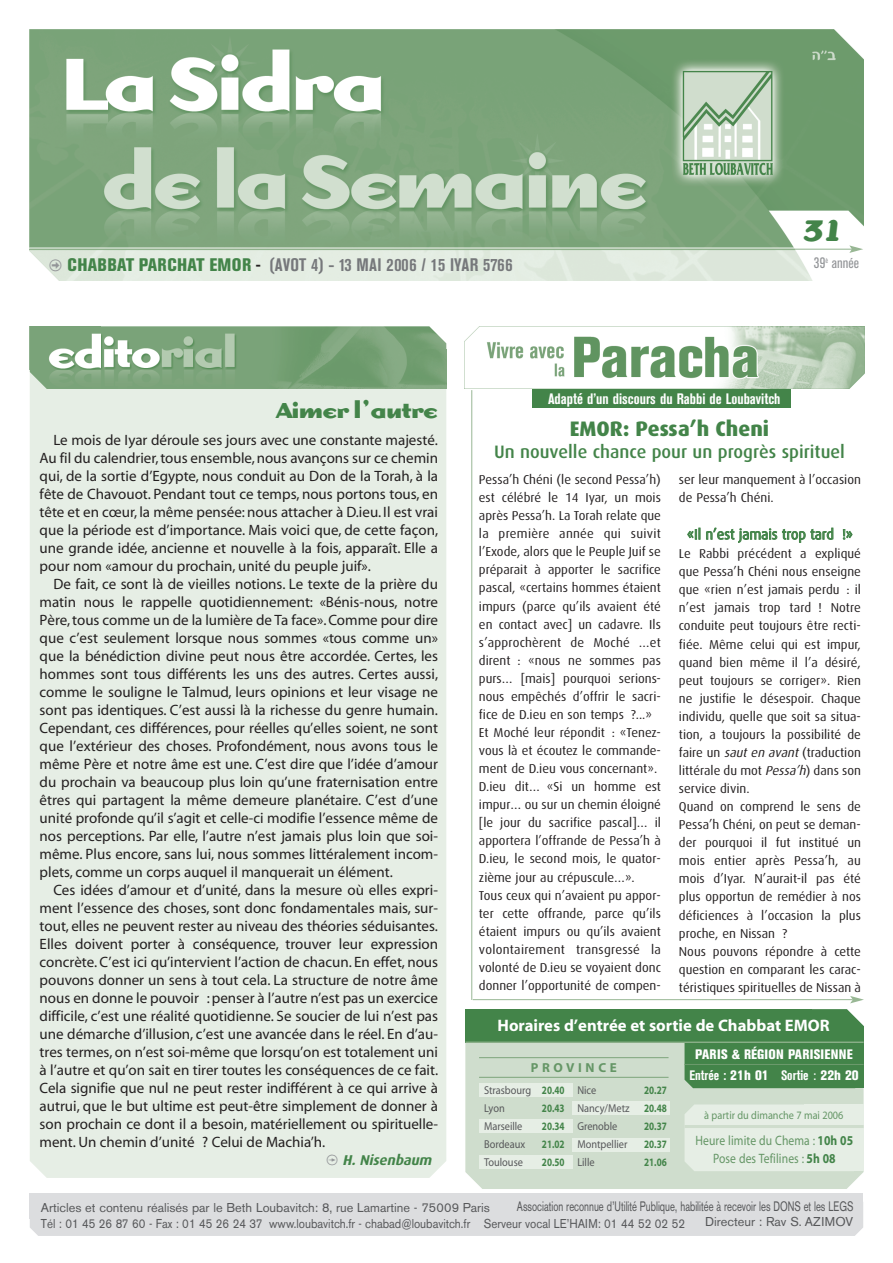
<style>
.page{position:relative;width:893px;height:1263px;background:#fff}
.page>*{position:absolute;margin:0;border:0;box-sizing:border-box;transform-origin:0 0}
.t1{font:700 33px "Dogma Script";color:#438449}
.t2{font:700 24px "Dogma";color:#438449}
.t3{font:800 21px "Dax";color:#438449}
.t4{font:700 condensed 18px "Akzidenz Grotesk BE";color:#76787b}
.t5{font:500 18px "Dax";color:#438449}
.t6{font:700 16.65px "Myriad";color:#fff}
.t7{font:15px/18px "Myriad";color:#231f20;text-align:justify}
.t8{font:700 condensed 15px "Akzidenz Grotesk BE";color:#fff}
.t9{font:condensed 15px "Akzidenz Grotesk BE";color:#939598}
.t10{font:14.25px "Dax";color:#438449}
.t11{font:italic 700 14.25px "Dax";color:#438449}
.t12{font:800 condensed 13.65px/21.1px "Akzidenz Grotesk BE";letter-spacing:.02em;color:#fff;text-align:center}
.t13{font:13.65px/18.1px "Myriad";letter-spacing:.01em;color:#659666;text-align:center;scale:.86 1}
.t14{font:13.5px "Akzidenz Grotesk";color:#57585a;scale:.7 1}
.t15{font:700 13.05px "Myriad";letter-spacing:.275em;color:#659666}
.t16{font:12.9px/18px "Dax";color:#231f20}
.t17{font:12.75px/15.3px "Akzidenz Grotesk BE";color:#57585a}
.t18{font:11.4px/18px "Myriad";color:#57585a;scale:.91 1}
.t19{font:700 11.4px/18.1px "Myriad";color:#438449;text-align:justify;scale:.8 1}
.t20{font:11.25px "Myriad";color:#659666;scale:.91 1}
.s1{font-family:"Fleches Left Right";font-weight:400;font-stretch:normal;font-size:15px;color:#939598}
.s2{font-weight:800;color:#438449}
.s3{font-weight:800;font-size:15px;color:#231f20}
.s4{font-family:"Fleches Left Right";font-weight:400;font-style:normal;font-size:13.5px;color:#939598}
.s5{font-style:italic}
.s6{font-weight:700}
.s7{font-weight:400;font-stretch:normal}
.s8{font-weight:700;color:#438449}
</style>
<div class="page">
<div style="left:533px;top:374px;width:258px;height:34px;background:#438449"></div>
<div style="left:30px;top:389px;width:416px;height:789px;background:#e6eee5"></div>
<img style="left:30px;top:30px;width:833px;height:251px">
<hr style="left:30px;top:249px;width:822px;height:1px;background:#98b794">
<svg style="left:849px;top:245px;width:14px;height:8px"></svg>
<img style="left:30px;top:326px;width:416px;height:63px">
<img style="left:30px;top:326px;width:70px;height:43px">
<img style="left:409px;top:349px;width:37px;height:40px">
<div style="left:30px;top:1219px;width:833px;height:17px;background:#dcdddf"></div>
<div style="left:30px;top:1193px;width:833px;height:26px;background:#dcdddf"></div>
<img style="left:465px;top:326px;width:399px;height:63px">
<hr style="left:471px;top:390px;width:1px;height:610px;background:#98b794">
<hr style="left:473px;top:999px;width:380px;height:1px;background:#98b794">
<svg style="left:850px;top:996px;width:14px;height:7px"></svg>
<div style="left:465px;top:1088px;width:399px;height:101px;background:#cfddcd"></div>
<div style="left:684px;top:1104px;width:120px;height:67px;background:#e6eee5"></div>
<svg style="left:465px;top:1009px;width:399px;height:79px;background:#71a174"></svg>
<div style="left:831px;top:1032px;width:33px;height:56px;background:#438449"></div>
<div style="left:804px;top:1104px;width:60px;height:67px;background:#e6eee5"></div>
<hr style="left:684px;top:1125px;width:180px;height:3px;background:#cfddcd">
<hr style="left:465px;top:1041px;width:399px;height:2px;background:#98b794">
<hr style="left:479px;top:1077px;width:189px;height:1px;background:#7ea57c">
<hr style="left:479px;top:1057px;width:189px;height:1px;background:#7ea57c">
<div style="left:479px;top:1083px;width:93px;height:14px;background:#e6eee5"></div>
<div style="left:572px;top:1101px;width:98px;height:14px;background:#e6eee5"></div>
<div style="left:572px;top:1138px;width:98px;height:13px;background:#e6eee5"></div>
<div style="left:479px;top:1119px;width:93px;height:14px;background:#e6eee5"></div>
<div style="left:479px;top:1155px;width:93px;height:14px;background:#e6eee5"></div>
<hr style="left:684px;top:1064px;width:180px;height:1px;background:#6d9a6d">
<p class="t4" style="left:49px;top:258px;width:465px"><span class="s1">h</span> <span class="s2">CHABBAT PARCHAT EMOR</span> <span class="s3">-</span> (AVOT 4) - 13 MAI 2006 / 15 IYAR 5766</p>
<h1 class="t1" style="left:801px;top:210px;width:40px">31</h1>
<p class="t9" style="left:814px;top:258px;width:47px">39<sup>è</sup> année</p>
<h2 class="t2" style="left:277px;top:396px;width:162px">Aimer l’autre</h2>
<p class="t7" style="left:40px;top:432px;width:400px;text-indent:14px">Le mois de Iyar déroule ses jours avec une constante majesté.<br>Au fil du calendrier, tous ensemble, nous avançons sur ce chemin qui, de la sortie d’Egypte, nous conduit au Don de la Torah, à la fête de Chavouot. Pendant tout ce temps, nous portons tous, en tête et en cœur, la même pensée: nous attacher à D.ieu. Il est vrai que la période est d’importance. Mais voici que, de cette façon, une grande idée, ancienne et nouvelle à la fois, apparaît. Elle a pour nom «amour du prochain, unité du peuple juif».</p>
<p class="t7" style="left:40px;top:576px;width:400px;text-indent:14px">De fait, ce sont là de vieilles notions. Le texte de la prière du matin nous le rappelle quotidiennement: «Bénis-nous, notre Père, tous comme un de la lumière de Ta face». Comme pour dire que c’est seulement lorsque nous sommes «tous comme un» que la bénédiction divine peut nous être accordée. Certes, les hommes sont tous différents les uns des autres. Certes aussi, comme le souligne le Talmud, leurs opinions et leur visage ne sont pas identiques. C’est aussi là la richesse du genre humain.<br>Cependant, ces différences, pour réelles qu’elles soient, ne sont que l’extérieur des choses. Profondément, nous avons tous le même Père et notre âme est une. C’est dire que l’idée d’amour du prochain va beaucoup plus loin qu’une fraternisation entre êtres qui partagent la même demeure planétaire. C’est d’une unité profonde qu’il s’agit et celle-ci modifie l’essence même de nos perceptions. Par elle, l’autre n’est jamais plus loin que soi&shy;même. Plus encore, sans lui, nous sommes littéralement incom&shy;plets, comme un corps auquel il manquerait un élément.</p>
<p class="t7" style="left:40px;top:882px;width:400px;text-indent:14px">Ces idées d’amour et d’unité, dans la mesure où elles expri&shy;ment l’essence des choses, sont donc fondamentales mais, sur&shy;tout, elles ne peuvent rester au niveau des théories séduisantes.<br>Elles doivent porter à conséquence, trouver leur expression concrète. C’est ici qu’intervient l’action de chacun. En effet, nous pouvons donner un sens à tout cela. La structure de notre âme nous en donne le pouvoir :penser à l’autre n’est pas un exercice difficile, c’est une réalité quotidienne. Se soucier de lui n’est pas une démarche d’illusion, c’est une avancée dans le réel. En d’au&shy;tres termes, on n’est soi-même que lorsqu’on est totalement uni à l’autre et qu’on sait en tirer toutes les conséquences de ce fait.<br>Cela signifie que nul ne peut rester indifférent à ce qui arrive à autrui, que le but ultime est peut-être simplement de donner à son prochain ce dont il a besoin, matériellement ou spirituelle&shy;ment. Un chemin d’unité ? Celui de Machia’h.</p>
<p class="t11" style="left:326px;top:1155px;width:110px"><span class="s4">u</span> H. Nisenbaum</p>
<p class="t8" style="left:548px;top:393px;width:234px">Adapté d’un discours du Rabbi de Loubavitch</p>
<h3 class="t3" style="left:570px;top:421px;width:201px">EMOR: Pessa’h Cheni</h3>
<p class="t5" style="left:494px;top:446px;width:352px">Un nouvelle chance pour un progrès spirituel</p>
<p class="t16" style="left:479px;top:472px;width:184px">Pessa’h Chéni (le second Pessa’h) est célébré le 14 Iyar, un mois après Pessa’h. La Torah relate que la première année qui suivit l’Exode, alors que le Peuple Juif se préparait à apporter le sacrifice pascal, «certains hommes étaient impurs (parce qu’ils avaient été en contact avec] un cadavre. Ils s’approchèrent de Moché …et dirent : «nous ne sommes pas purs… [mais] pourquoi serions&shy;nous empêchés d’offrir le sacri&shy;fice de D.ieu en son temps ?...»<br>Et Moché leur répondit : «Tenez&shy;vous là et écoutez le commande&shy;ment de D.ieu vous concernant».<br>D.ieu dit… «Si un homme est impur… ou sur un chemin éloigné [le jour du sacrifice pascal]… il apportera l’offrande de Pessa’h à<br>D.ieu, le second mois, le quator&shy;zième jour au crépuscule…».<br>Tous ceux qui n’avaient pu appor&shy;ter cette offrande, parce qu’ils étaient impurs ou qu’ils avaient volontairement transgressé la volonté de D.ieu se voyaient donc donner l’opportunité de compen-</p>
<p class="t16" style="left:679px;top:472px;width:183px">ser leur manquement à l’occasion de Pessa’h Chéni.</p>
<p class="t10" style="left:687px;top:529px;width:168px">«Il n’est jamais trop tard !»</p>
<p class="t16" style="left:679px;top:546px;width:184px">Le Rabbi précédent a expliqué que Pessa’h Chéni nous enseigne que «rien n’est jamais perdu : il n’est jamais trop tard ! Notre conduite peut toujours être recti&shy;fiée. Même celui qui est impur, quand bien même il l’a désiré, peut toujours se corriger». Rien ne justifie le désespoir. Chaque individu, quelle que soit sa situa&shy;tion, a toujours la possibilité de faire un <span class="s5">saut en avant</span>(traduction littérale du mot <span class="s5">Pessa’h</span>) dans son service divin.<br>Quand on comprend le sens de<br>Pessa’h Chéni, on peut se deman&shy;der pourquoi il fut institué un mois entier après Pessa’h, au mois d’Iyar. N’aurait-il pas été plus opportun de remédier à nos déficiences à l’occasion la plus proche, en Nissan ?<br>Nous pouvons répondre à cette question en comparant les carac&shy;téristiques spirituelles de Nissan à</p>
<p class="t6" style="left:497px;top:1019px;width:334px">Horaires d’entrée et sortie de Chabbat EMOR</p>
<p class="t15" style="left:531px;top:1063px;width:88px">PROVINCE</p>
<p class="t18" style="left:484px;top:1082px;width:53px">Strasbourg<br>Lyon<br>Marseille<br>Bordeaux<br>Toulouse</p>
<p class="t19" style="left:542px;top:1081px;width:30px">20.40<br>20.43<br>20.34<br>21.02<br>20.50</p>
<p class="t18" style="left:577px;top:1082px;width:59px">Nice<br>Nancy/Metz<br>Grenoble<br>Montpellier<br>Lille</p>
<p class="t19" style="left:644px;top:1081px;width:30px">20.27<br>20.48<br>20.37<br>20.37<br>21.06</p>
<p class="t12" style="left:689px;top:1045px;width:171px">PARIS &amp; RÉGION PARISIENNE<br><span class="s6">Entrée :</span> 21h 01 <span class="s6">Sortie</span> <span class="s7">:</span> 22h 20</p>
<p class="t20" style="left:704px;top:1111px;width:154px">à partir du dimanche 7 mai 2006</p>
<p class="t13" style="left:695px;top:1132px;width:185px">Heure limite du Chema : <span class="s8">10h 05<br></span>Pose des Tefilines : <span class="s8">5h 08</span></p>
<p class="t14" style="left:517px;top:1201px;width:482px">Association reconnue d’Utilité Publique, habilitée à recevoir les DONS et les LEGS</p>
<p class="t17" style="left:705px;top:1215px;width:150px">Directeur : Rav S. AZIMOV</p>
<p class="t17" style="left:41px;top:1201px;width:646px">Articles et contenu réalisés par le Beth Loubavitch: 8, rue Lamartine - 75009 Paris<br>Tél : 01 45 26 87 60 - Fax : 01 45 26 24 37 www.loubavitch.fr - chabad@loubavitch.fr Serveur vocal LE’HAIM: 01 44 52 02 52</p>
</div>
